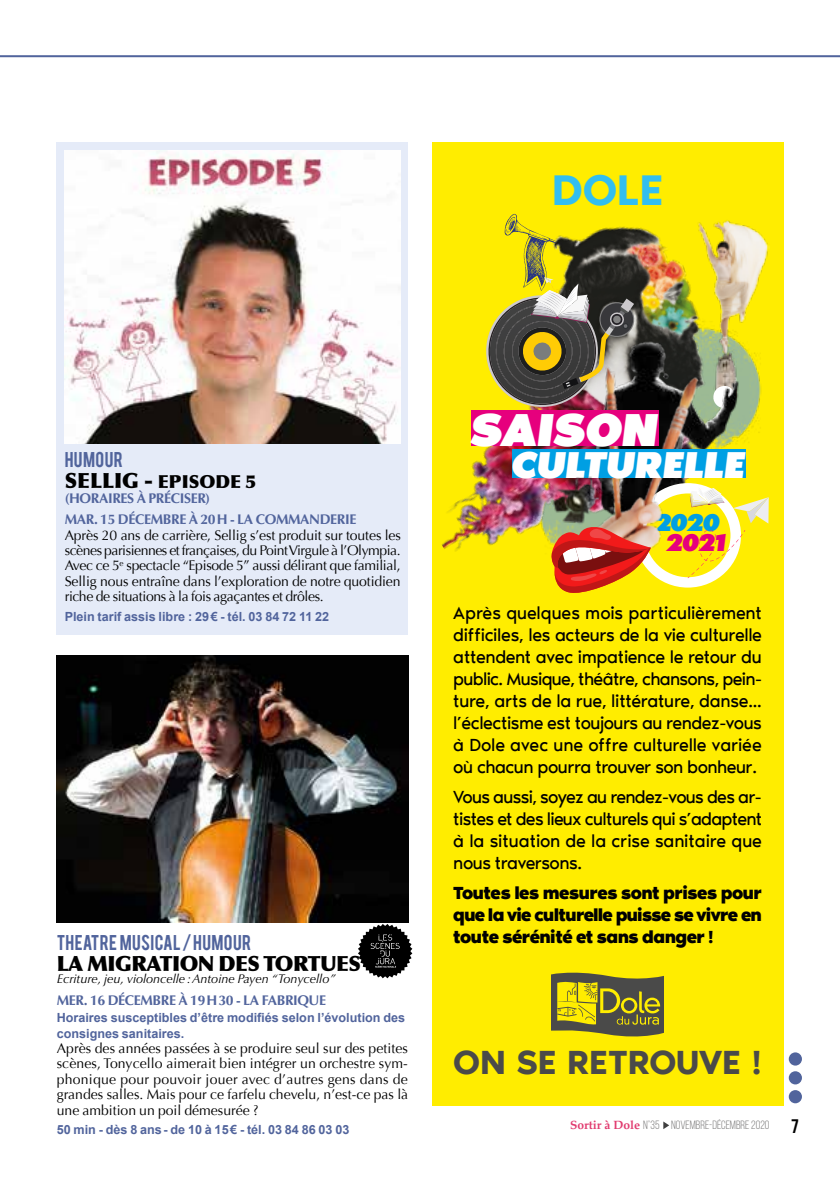
<style>
.page{position:relative;width:840px;height:1191px;background:#fff}
.page>*{position:absolute;margin:0;border:0;box-sizing:border-box;transform-origin:0 0}
.t1{font:italic 800 47.4px "Noir Std";color:#fff}
.t2{font:600 44px "Noir Pro";color:#32bef0}
.t3{font:italic 800 38.4px "Noir Std";color:#fff}
.t4{font:600 34.4px "Noir Pro";color:#4a4a49}
.t5{font:italic 800 25px "Noir Std";color:#009fe3}
.t6{font:italic 800 25px "Noir Std";color:#e6007d}
.t7{font:900 21px "Optima";letter-spacing:-.025em;color:#000}
.t8{font:18px/22px "Noir Pro";letter-spacing:-.02em;color:#000;text-align:justify}
.t9{font:700 18px/22px "Noir Pro";letter-spacing:-.035em;color:#000;text-align:justify}
.t10{font:900 18px "Optima";color:#000}
.t11{font:16.8px "Bebas";letter-spacing:.025em;color:#51649c}
.t12{font:14px/15.4px "Optima";letter-spacing:-.01em;color:#000;text-align:justify}
.t13{font:700 14px/21px "Optima";letter-spacing:-.025em;color:#51649c}
.t14{font:700 12.6px/15.4px "Arial";color:#51649c}
.t15{font:italic 12.6px "Optima";color:#000}
.t16{font:12px "Bebas Neue";color:#7c7b7b}
.s1{font-size:21px}
.s2{font-family:"Palatino";font-weight:700;color:#e13b6f}
.s3{font-weight:700;font-size:19.6px;color:#000}
</style>
<div class="page">
<div style="left:788px;top:1090px;width:13px;height:13px;background:#51649c;border-radius:50%"></div>
<div style="left:788px;top:1071px;width:13px;height:13px;background:#51649c;border-radius:50%"></div>
<div style="left:788px;top:1052px;width:13px;height:13px;background:#51649c;border-radius:50%"></div>
<svg style="left:663px;top:1121px;width:6px;height:8px"></svg>
<hr style="left:0;top:55px;width:839px;height:2px;background:#51649c">
<div style="left:57px;top:143px;width:351px;height:492px;background:#e5ebf8"></div>
<img style="left:65px;top:150px;width:335px;height:294px">
<div style="left:432px;top:143px;width:350px;height:963px;background:#ffed00"></div>
<img style="left:374px;top:290px;width:145px;height:262px">
<img style="left:474px;top:142px;width:297px;height:359px">
<img style="left:636px;top:254px;width:133px;height:23px">
<svg style="left:481px;top:214px;width:155px;height:197px"></svg>
<img style="left:519px;top:277px;width:252px;height:264px">
<div style="left:471px;top:411px;width:187px;height:35px;background:#e6007d"></div>
<div style="left:512px;top:449px;width:233px;height:29px;background:#009fe3"></div>
<img style="left:552px;top:476px;width:46px;height:7px">
<img style="left:548px;top:483px;width:220px;height:110px">
<svg style="left:551px;top:972px;width:112px;height:65px"></svg>
<img style="left:57px;top:655px;width:351px;height:267px">
<svg style="left:358px;top:924px;width:54px;height:54px"></svg>
<h2 class="t2" style="left:551px;top:156px;width:113px">DOLE</h2>
<p class="t11" style="left:65px;top:447px;width:60px">HUMOUR</p>
<p class="t10" style="left:65px;top:470px;width:193px"><span class="s1">SELLIG -</span> EPISODE 5</p>
<p class="t13" style="left:65px;top:488px;width:293px">(HORAIRES À PRÉCISER)<br>MAR. 15 DÉCEMBRE À 20H - LA COMMANDERIE</p>
<p class="t12" style="left:65px;top:527px;width:337px">Après 20 ans de carrière, Sellig s’est produit sur toutes les scènes parisiennes et françaises, du Point Virgule à l’Olympia.<br>Avec ce 5<sup>e</sup> spectacle “Episode 5” aussi délirant que familial, Sellig nous entraîne dans l’exploration de notre quotidien riche de situations à la fois agaçantes et drôles.</p>
<p class="t14" style="left:65px;top:609px;width:266px">Plein tarif assis libre : 29€ - tél. 03 84 72 11 22</p>
<p class="t11" style="left:57px;top:930px;width:196px">THEATRE MUSICAL / HUMOUR</p>
<h3 class="t7" style="left:57px;top:950px;width:305px">LA MIGRATION DES TORTUES</h3>
<p class="t15" style="left:57px;top:971px;width:280px">Ecriture, jeu, violoncelle :Antoine Payen “Tonycello”</p>
<p class="t13" style="left:57px;top:989px;width:271px">MER. 16 DÉCEMBRE À 19H30 - LA FABRIQUE</p>
<p class="t14" style="left:57px;top:1010px;width:350px">Horaires susceptibles d’être modifiés selon l’évolution des consignes sanitaires.</p>
<p class="t12" style="left:57px;top:1040px;width:353px">Après des années passées à se produire seul sur des petites scènes, Tonycello aimerait bien intégrer un orchestre sym&shy;phonique pour pouvoir jouer avec d’autres gens dans de grandes salles. Mais pour ce farfelu chevelu, n’est-ce pas là une ambition un poil démesurée ?</p>
<p class="t14" style="left:57px;top:1122px;width:294px">50 min - dès 8 ans- de 10 à 15€ - tél. 03 84 86 03 03</p>
<h1 class="t1" style="left:471px;top:389px;width:189px">SAISON</h1>
<h3 class="t3" style="left:512px;top:432px;width:235px">CULTURELLE</h3>
<h3 class="t5" style="left:654px;top:501px;width:67px">2020</h3>
<h3 class="t6" style="left:666px;top:521px;width:62px">2021</h3>
<p class="t8" style="left:453px;top:601px;width:310px">Après quelques mois particulièrement difficiles, les acteurs de la vie culturelle attendent avec impatience le retour du public. Musique, théâtre, chansons, pein&shy;ture, arts de la rue, littérature, danse... l’éclectisme est toujours au rendez-vous à Dole avec une offre culturelle variée où chacun pourra trouver son bonheur.</p>
<p class="t8" style="left:453px;top:785px;width:310px">Vous aussi, soyez au rendez-vous des ar&shy;tistes et des lieux culturels qui s’adaptent à la situation de la crise sanitaire que nous traversons.</p>
<p class="t9" style="left:453px;top:880px;width:310px">Toutes les mesures sont prises pour que la vie culturelle puisse se vivre en toute sérénité et sans danger !</p>
<h3 class="t4" style="left:453px;top:1035px;width:310px">ON SE RETROUVE !</h3>
<p class="t16" style="left:570px;top:1118px;width:230px"><span class="s2">Sortir à Dole</span> N°35 NOVEMBRE-DÉCEMBRE 2020 <span class="s3">7</span></p>
</div>
